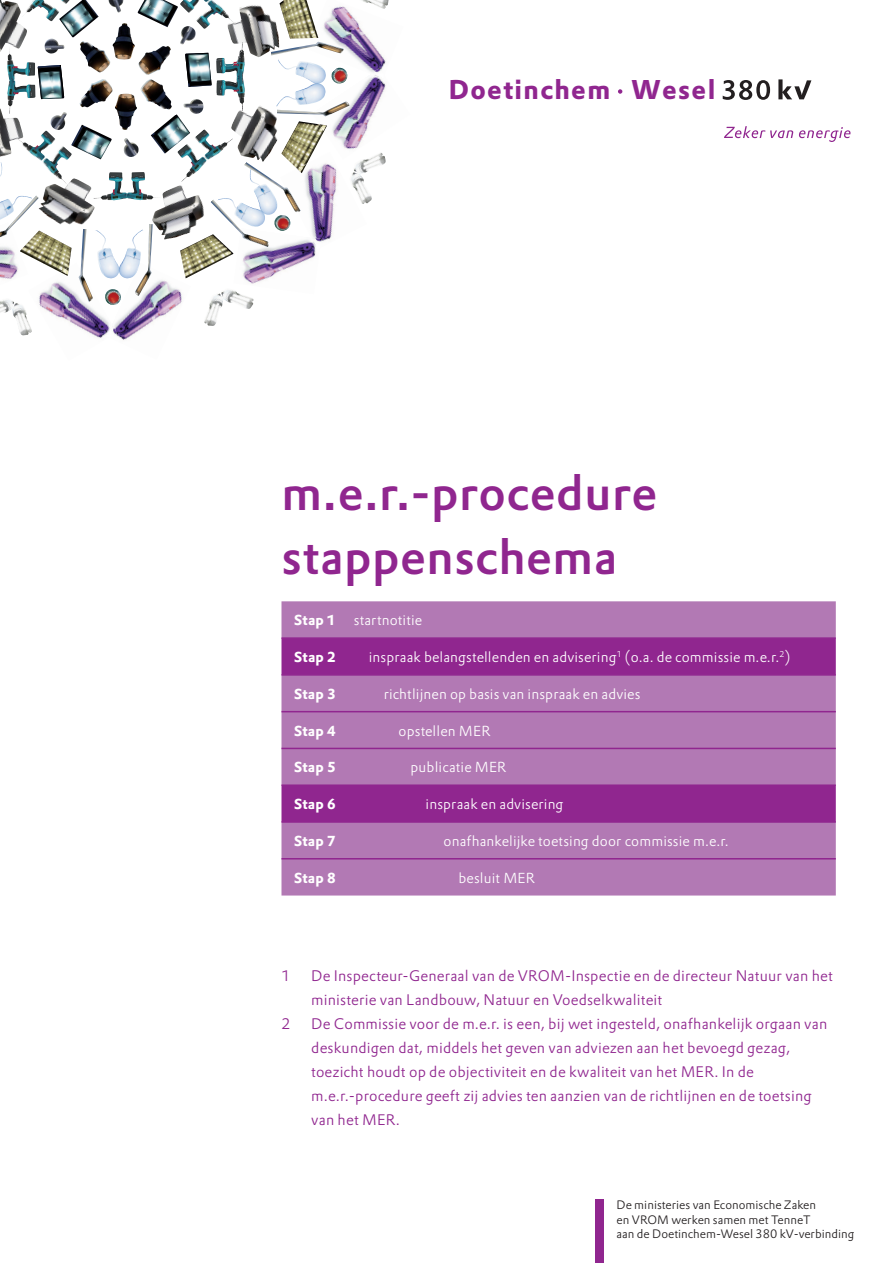
<style>
.page{position:relative;width:893px;height:1263px;background:#fff}
.page>*{position:absolute;margin:0;border:0;box-sizing:border-box;transform-origin:0 0}
.t1{font:500 48px/63.8px "DTL Prokyon TPRO";letter-spacing:.01em;color:#90268f}
.t2{font:700 26.55px "DTL Prokyon ST";letter-spacing:.05em;color:#90268f}
.t3{font:300 15px/24px "DTL Prokyon TPRO";letter-spacing:.01em;color:#90268f}
.t4{font:300 14.25px "DTL Prokyon TPRO";letter-spacing:.01em;color:#fff}
.t5{font:700 14.25px "DTL Prokyon TPRO";letter-spacing:.01em;color:#fff}
.t6{font:300 12px/14.4px "DTL Prokyon TPRO";color:#231f20}
</style>
<div class="page">
<div style="left:595px;top:1199px;width:9px;height:64px;background:#90268f"></div>
<svg style="left:723px;top:80px;width:47px;height:20px"></svg>
<svg style="left:778px;top:79px;width:33px;height:20px"></svg>
<svg style="left:724px;top:126px;width:69px;height:12px"></svg>
<svg style="left:799px;top:127px;width:51px;height:15px"></svg>
<svg style="left:618px;top:89px;width:4px;height:5px"></svg>
<img style="left:138px;top:0;width:40px;height:27px">
<img style="left:71px;top:125px;width:41px;height:34px">
<img style="left:115px;top:94px;width:22px;height:36px">
<img style="left:112px;top:23px;width:23px;height:37px">
<img style="left:138px;top:46px;width:33px;height:29px">
<img style="left:80px;top:79px;width:33px;height:29px">
<img style="left:140px;top:79px;width:32px;height:31px">
<img style="left:80px;top:41px;width:31px;height:32px">
<img style="left:109px;top:0;width:14px;height:13px">
<img style="left:123px;top:138px;width:16px;height:19px">
<img style="left:44px;top:39px;width:20px;height:15px">
<img style="left:184px;top:99px;width:20px;height:15px">
<img style="left:180px;top:26px;width:16px;height:19px">
<img style="left:50px;top:112px;width:17px;height:18px">
<img style="left:180px;top:235px;width:54px;height:41px">
<img style="left:28px;top:231px;width:44px;height:32px">
<img style="left:280px;top:0;width:28px;height:39px">
<img style="left:282px;top:121px;width:30px;height:31px">
<img style="left:95px;top:230px;width:40px;height:33px">
<svg style="left:0;top:162px;width:2px;height:15px"></svg>
<img style="left:278px;top:59px;width:34px;height:43px">
<img style="left:269px;top:212px;width:6px;height:3px">
<img style="left:95px;top:172px;width:57px;height:28px">
<img style="left:0;top:237px;width:28px;height:42px">
<img style="left:274px;top:215px;width:6px;height:13px">
<img style="left:112px;top:263px;width:79px;height:77px">
<img style="left:39px;top:263px;width:73px;height:75px">
<svg style="left:60px;top:267px;width:9px;height:9px"></svg>
<img style="left:106px;top:324px;width:11px;height:14px">
<img style="left:280px;top:152px;width:57px;height:90px">
<svg style="left:301px;top:164px;width:6px;height:9px"></svg>
<img style="left:243px;top:228px;width:77px;height:56px">
<svg style="left:311px;top:238px;width:10px;height:11px"></svg>
<img style="left:308px;top:0;width:81px;height:76px">
<svg style="left:312px;top:29px;width:6px;height:9px"></svg>
<img style="left:312px;top:74px;width:77px;height:85px">
<svg style="left:319px;top:124px;width:8px;height:7px"></svg>
<svg style="left:371px;top:68px;width:13px;height:11px"></svg>
<img style="left:60px;top:0;width:39px;height:37px">
<img style="left:151px;top:115px;width:39px;height:38px">
<img style="left:38px;top:65px;width:26px;height:34px">
<img style="left:185px;top:53px;width:27px;height:34px">
<img style="left:152px;top:185px;width:53px;height:55px">
<img style="left:0;top:0;width:27px;height:52px">
<img style="left:231px;top:105px;width:47px;height:57px">
<img style="left:0;top:108px;width:22px;height:49px">
<img style="left:228px;top:4px;width:52px;height:53px">
<img style="left:39px;top:178px;width:56px;height:47px">
<img style="left:7px;top:47px;width:28px;height:67px">
<img style="left:228px;top:42px;width:17px;height:2px">
<img style="left:216px;top:44px;width:29px;height:67px">
<svg style="left:60px;top:0;width:10px;height:5px"></svg>
<img style="left:22px;top:0;width:38px;height:21px">
<img style="left:177px;top:144px;width:30px;height:38px">
<img style="left:194px;top:130px;width:39px;height:30px">
<img style="left:17px;top:131px;width:39px;height:30px">
<img style="left:42px;top:146px;width:30px;height:38px">
<img style="left:195px;top:0;width:39px;height:29px">
<img style="left:180px;top:0;width:29px;height:13px">
<img style="left:13px;top:303px;width:19px;height:32px">
<img style="left:0;top:300px;width:14px;height:13px">
<img style="left:221px;top:290px;width:33px;height:19px">
<img style="left:204px;top:293px;width:19px;height:33px">
<img style="left:353px;top:153px;width:33px;height:19px">
<img style="left:351px;top:172px;width:21px;height:32px">
<img style="left:0;top:196px;width:39px;height:41px">
<img style="left:79px;top:229px;width:14px;height:73px">
<img style="left:135px;top:224px;width:18px;height:72px">
<img style="left:211px;top:199px;width:58px;height:48px">
<img style="left:244px;top:162px;width:57px;height:50px">
<img style="left:277px;top:102px;width:72px;height:14px">
<img style="left:271px;top:42px;width:73px;height:13px">
<div style="left:281px;top:601px;width:555px;height:294px;background:#b279b4"></div>
<svg style="left:281px;top:639px;width:555px;height:182px;background:#a457a5"></svg>
<hr style="left:281px;top:637px;width:555px;height:2px;background:#90268f">
<hr style="left:281px;top:674px;width:555px;height:2px;background:#90268f">
<hr style="left:281px;top:711px;width:555px;height:1px;background:#90268f">
<hr style="left:281px;top:748px;width:555px;height:1px;background:#90268f">
<hr style="left:281px;top:784px;width:555px;height:2px;background:#90268f">
<hr style="left:281px;top:821px;width:555px;height:2px;background:#90268f">
<hr style="left:281px;top:858px;width:555px;height:1px;background:#90268f">
<h2 class="t2" style="left:449px;top:72px;width:268px">Doetinchem Wesel</h2>
<h1 class="t1" style="left:281px;top:461px;width:377px">m.e.r.-procedure stappenschema</h1>
<p class="t5" style="left:294px;top:611px;width:43px">Stap 1</p>
<p class="t4" style="left:354px;top:611px;width:70px">startnotitie</p>
<p class="t5" style="left:294px;top:648px;width:43px">Stap 2</p>
<p class="t4" style="left:369px;top:648px;width:423px">inspraak belangstellenden en advisering<sup>1</sup> (o.a. de commissie m.e.r.<sup>2</sup>)</p>
<p class="t5" style="left:294px;top:684px;width:43px">Stap 3</p>
<p class="t4" style="left:384px;top:684px;width:258px">richtlijnen op basis van inspraak en advies</p>
<p class="t5" style="left:294px;top:721px;width:43px">Stap 4</p>
<p class="t4" style="left:399px;top:721px;width:94px">opstellen MER</p>
<p class="t5" style="left:294px;top:758px;width:43px">Stap 5</p>
<p class="t4" style="left:411px;top:758px;width:98px">publicatie MER</p>
<p class="t5" style="left:294px;top:795px;width:43px">Stap 6</p>
<p class="t4" style="left:426px;top:795px;width:139px">inspraak en advisering</p>
<p class="t5" style="left:294px;top:831px;width:43px">Stap 7</p>
<p class="t4" style="left:443px;top:831px;width:287px">onafhankelijke toetsing door commissie m.e.r.</p>
<p class="t5" style="left:294px;top:868px;width:43px">Stap 8</p>
<p class="t4" style="left:458px;top:868px;width:78px">besluit MER</p>
<p class="t3" style="left:281px;top:963px;width:11px">1</p>
<p class="t3" style="left:311px;top:963px;width:523px">De Inspecteur-Generaal van de VROM-Inspectie en de directeur Natuur van het ministerie van Landbouw, Natuur en Voedselkwaliteit</p>
<p class="t3" style="left:281px;top:1011px;width:11px">2</p>
<p class="t3" style="left:311px;top:1011px;width:518px">De Commissie voor de m.e.r. is een, bij wet ingesteld, onafhankelijk orgaan van deskundigen dat, middels het geven van adviezen aan het bevoegd gezag, toezicht houdt op de objectiviteit en de kwaliteit van het MER. In de m.e.r.-procedure geeft zij advies ten aanzien van de richtlijnen en de toetsing van het MER.</p>
<p class="t6" style="left:617px;top:1198px;width:239px">De ministeries van Economische Zaken<br>en VROM werken samen met TenneT<br>aan de Doetinchem-Wesel 380 kV-verbinding</p>
</div>
